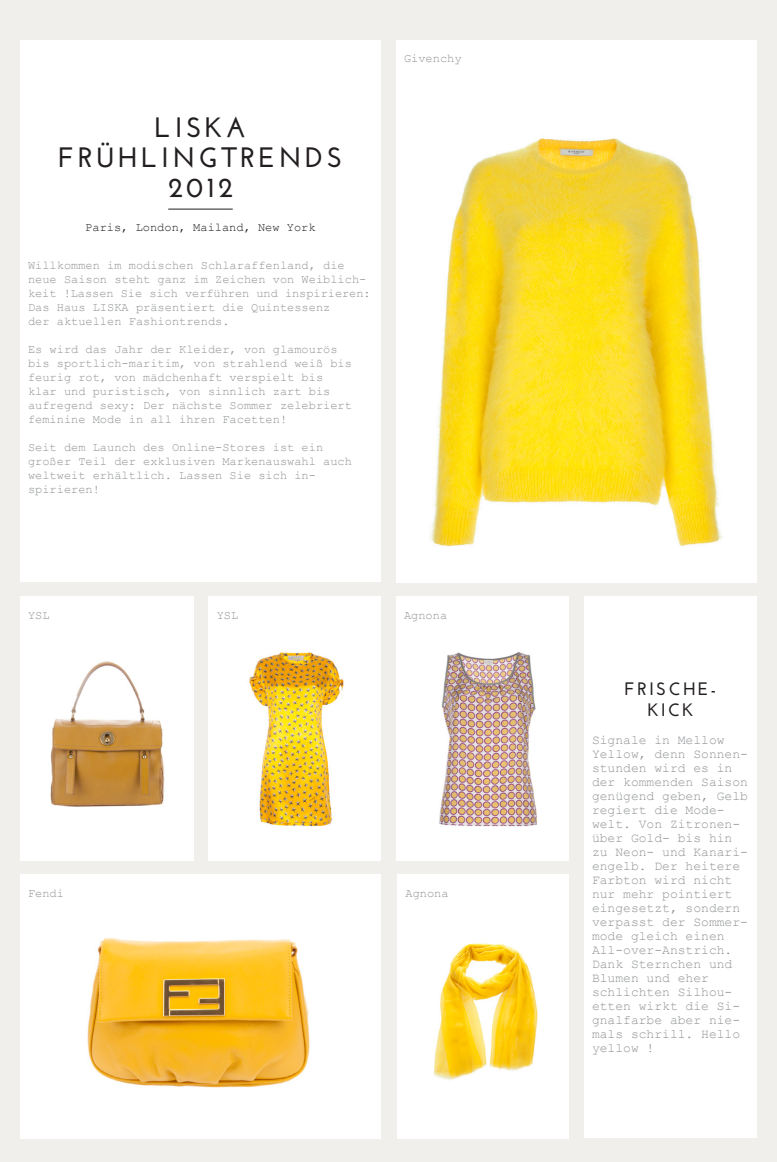
<style>
.page{position:relative;width:777px;height:1162px;background:#fff}
.page>*{position:absolute;margin:0;border:0;box-sizing:border-box;transform-origin:0 0}
.t1{font:700 28px/30px "Josefin Sans";letter-spacing:.125em;color:#231f20;text-align:center}
.t2{font:700 18px/21px "Josefin Sans";letter-spacing:.125em;color:#231f20;text-align:center}
.t3{font:13px/14px "Courier New";color:#939598}
.t4{font:12px/14px "Courier New";color:#939598}
.t5{font:12px "Courier New";color:#231f20}
</style>
<div class="page">
<div style="left:0;top:0;width:777px;height:1161px;background:#f0efeb"></div>
<div style="left:20px;top:40px;width:361px;height:541px;background:#fff"></div>
<div style="left:584px;top:596px;width:173px;height:541px;background:#fff"></div>
<div style="left:209px;top:596px;width:172px;height:264px;background:#fff"></div>
<div style="left:209px;top:874px;width:172px;height:264px;background:#fff"></div>
<div style="left:396px;top:40px;width:361px;height:542px;background:#fff"></div>
<div style="left:396px;top:596px;width:173px;height:264px;background:#fff"></div>
<div style="left:398px;top:874px;width:171px;height:264px;background:#fff"></div>
<div style="left:20px;top:596px;width:174px;height:264px;background:#fff"></div>
<div style="left:20px;top:874px;width:323px;height:264px;background:#fff"></div>
<hr style="left:168px;top:209px;width:65px;height:1px;background:#231f20">
<img style="left:430px;top:138px;width:293px;height:409px">
<img style="left:434px;top:943px;width:104px;height:137px">
<img style="left:439px;top:651px;width:98px;height:176px">
<img style="left:249px;top:652px;width:95px;height:175px">
<img style="left:50px;top:661px;width:115px;height:146px">
<img style="left:87px;top:938px;width:223px;height:150px">
<p class="t1" style="left:58px;top:112px;width:286px">LISKA<br>FRÜHLINGTRENDS<br>2012</p>
<p class="t5" style="left:85px;top:220px;width:232px">Paris, London, Mailand, New York</p>
<p class="t4" style="left:28px;top:258px;width:344px">Willkommen im modischen Schlaraffenland, die neue Saison steht ganz im Zeichen von Weiblich&shy;keit !Lassen Sie sich verführen und inspirieren:<br>Das Haus LISKA präsentiert die Quintessenz<br>der aktuellen Fashiontrends.</p>
<p class="t4" style="left:28px;top:342px;width:326px">Es wird das Jahr der Kleider, von glamourös bis sportlich-maritim, von strahlend weiß bis feurig rot, von mädchenhaft verspielt bis klar und puristisch, von sinnlich zart bis aufregend sexy: Der nächste Sommer zelebriert feminine Mode in all ihren Facetten!</p>
<p class="t4" style="left:28px;top:440px;width:326px">Seit dem Launch des Online-Stores ist ein großer Teil der exklusiven Markenauswahl auch weltweit erhältlich. Lassen Sie sich in&shy;spirieren!</p>
<p class="t4" style="left:404px;top:51px;width:59px">Givenchy</p>
<p class="t4" style="left:28px;top:607px;width:23px">YSL</p>
<p class="t4" style="left:217px;top:607px;width:23px">YSL</p>
<p class="t4" style="left:404px;top:607px;width:45px">Agnona</p>
<p class="t4" style="left:28px;top:885px;width:38px">Fendi</p>
<p class="t4" style="left:406px;top:885px;width:45px">Agnona</p>
<p class="t2" style="left:625px;top:678px;width:93px">FRISCHE-<br>KICK</p>
<p class="t3" style="left:592px;top:732px;width:158px">Signale in Mellow<br>Yellow, denn Sonnen&shy;stunden wird es in der kommenden Saison genügend geben, Gelb regiert die Mode&shy;welt. Von Zitronen&shy;über Gold- bis hin zu Neon- und Kanari&shy;engelb. Der heitere<br>Farbton wird nicht nur mehr pointiert eingesetzt, sondern verpasst der Sommer&shy;mode gleich einen<br>All-over-Anstrich.<br>Dank Sternchen und<br>Blumen und eher schlichten Silhou&shy;etten wirkt die Si&shy;gnalfarbe aber nie&shy;mals schrill. Hello yellow !</p>
</div>
